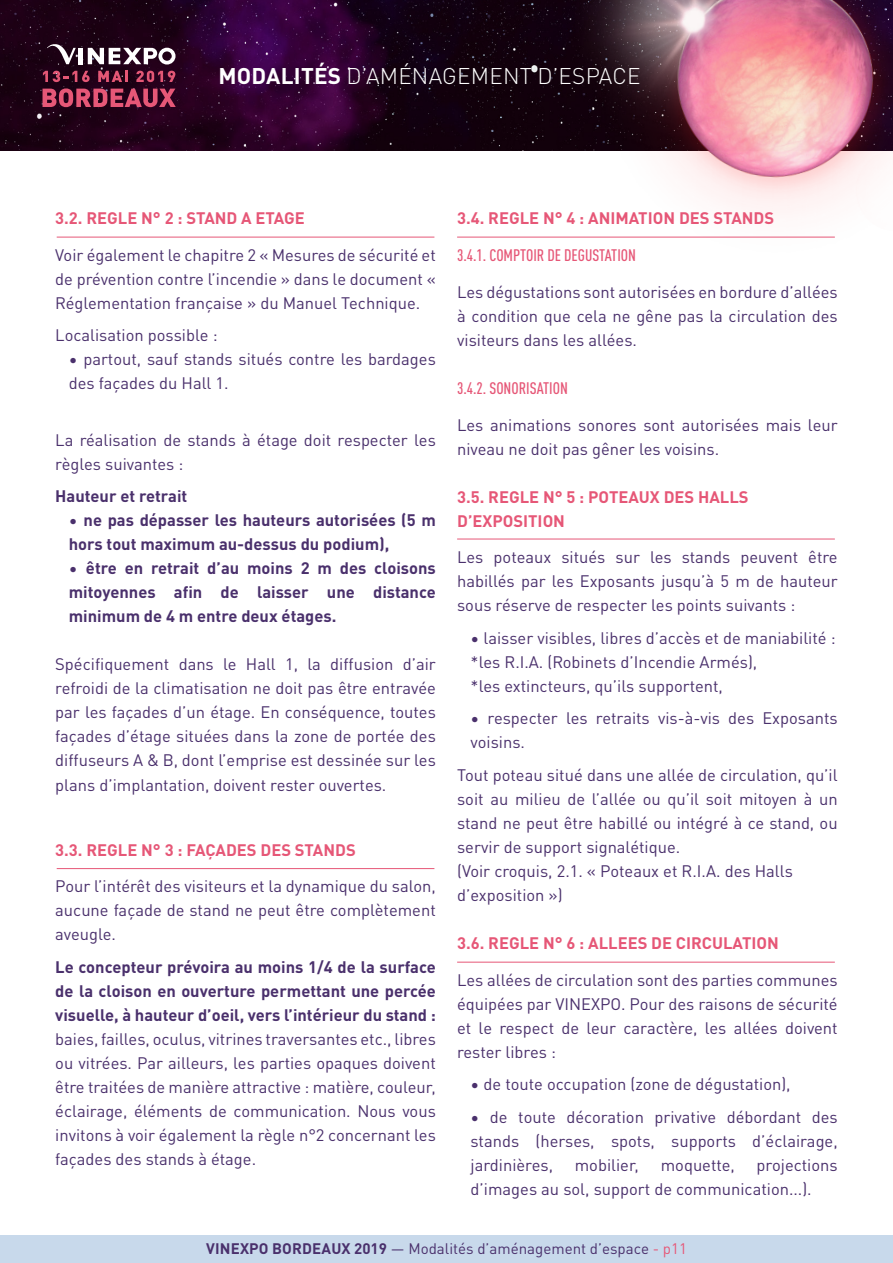
<style>
.page{position:relative;width:893px;height:1263px;background:#fff}
.page>*{position:absolute;margin:0;border:0;box-sizing:border-box;transform-origin:0 0}
.t1{font:300 22.5px "DINOT";letter-spacing:.01em;color:#fff}
.t2{font:16.5px/24px "DINOT";color:#4a306c;text-align:justify}
.t3{font:700 16.5px/24px "DINOT";color:#4a306c;text-align:justify}
.t4{font:700 16.5px/24px "DINOT";color:#e65777}
.t5{font:500 condensed 16.5px "DINOT";color:#e65777}
.t6{font:15.15px "DINOT";color:#4a306c}
.s1{font-weight:700}
.s2{font-weight:400}
.s3{color:#e65777}
</style>
<div class="page">
<div style="left:0;top:1235px;width:893px;height:28px;background:#c8d9eb"></div>
<img style="left:0;top:0;width:516px;height:150px">
<img style="left:516px;top:0;width:377px;height:237px">
<hr style="left:79px;top:48px;width:4px;height:16px;background:#fff">
<svg style="left:88px;top:48px;width:88px;height:17px"></svg>
<svg style="left:47px;top:43px;width:29px;height:21px"></svg>
<svg style="left:43px;top:88px;width:133px;height:19px"></svg>
<svg style="left:43px;top:71px;width:47px;height:11px"></svg>
<svg style="left:98px;top:71px;width:30px;height:11px"></svg>
<svg style="left:136px;top:71px;width:39px;height:11px"></svg>
<hr style="left:57px;top:237px;width:377px;height:1px;background:#e65777">
<hr style="left:457px;top:237px;width:378px;height:1px;background:#e65777">
<hr style="left:457px;top:539px;width:378px;height:1px;background:#e65777">
<hr style="left:457px;top:962px;width:378px;height:1px;background:#e65777">
<hr style="left:57px;top:868px;width:377px;height:1px;background:#e65777">
<h1 class="t1" style="left:218px;top:59px;width:424px"><span class="s1">MODALITÉS</span> D’AMÉNAGEMENT D’ESPACE</h1>
<p class="t4" style="left:55px;top:205px;width:251px">3.2. REGLE N° 2 : STAND A ETAGE</p>
<p class="t2" style="left:55px;top:241px;width:382px">Voir également le chapitre 2 « Mesures de sécurité et de prévention contre l’incendie » dans le document « Réglementation française » du Manuel Technique.</p>
<p class="t2" style="left:55px;top:322px;width:164px">Localisation possible :</p>
<p class="t2" style="left:69px;top:346px;width:369px">• partout, sauf stands situés contre les bardages des façades du Hall 1.</p>
<p class="t2" style="left:55px;top:426px;width:382px">La réalisation de stands à étage doit respecter les règles suivantes :</p>
<p class="t3" style="left:55px;top:483px;width:134px">Hauteur et retrait</p>
<p class="t3" style="left:69px;top:507px;width:369px"><span class="s2">•</span> ne pas dépasser les hauteurs autorisées (5 m hors tout maximum au-dessus du podium),</p>
<p class="t3" style="left:69px;top:555px;width:369px"><span class="s2">•</span> être en retrait d’au moins 2 m des cloisons mitoyennes afin de laisser une distance minimum de 4 m entre deux étages.</p>
<p class="t2" style="left:55px;top:651px;width:382px">Spécifiquement dans le Hall 1, la diffusion d’air refroidi de la climatisation ne doit pas être entravée par les façades d’un étage. En conséquence, toutes façades d’étage situées dans la zone de portée des diffuseurs A &amp; B, dont l’emprise est dessinée sur les plans d’implantation, doivent rester ouvertes.</p>
<p class="t4" style="left:55px;top:836px;width:302px">3.3. REGLE N° 3 : FAÇADES DES STANDS</p>
<p class="t2" style="left:55px;top:873px;width:382px">Pour l’intérêt des visiteurs et la dynamique du salon, aucune façade de stand ne peut être complètement aveugle.</p>
<p class="t3" style="left:55px;top:953px;width:382px">Le concepteur prévoira au moins 1/4 de la surface de la cloison en ouverture permettant une percée visuelle, à hauteur d’oeil, vers l’intérieur du stand :</p>
<p class="t2" style="left:55px;top:1025px;width:382px">baies, failles, oculus, vitrines traversantes etc., libres ou vitrées. Par ailleurs, les parties opaques doivent être traitées de manière attractive : matière, couleur, éclairage, éléments de communication. Nous vous invitons à voir également la règle n°2 concernant les façades des stands à étage.</p>
<p class="t4" style="left:457px;top:205px;width:319px">3.4. REGLE N° 4 : ANIMATION DES STANDS</p>
<p class="t5" style="left:457px;top:243px;width:180px">3.4.1. COMPTOIR DE DEGUSTATION</p>
<p class="t2" style="left:457px;top:278px;width:382px">Les dégustations sont autorisées en bordure d’allées à condition que cela ne gêne pas la circulation des visiteurs dans les allées.</p>
<p class="t5" style="left:457px;top:376px;width:112px">3.4.2. SONORISATION</p>
<p class="t2" style="left:457px;top:411px;width:382px">Les animations sonores sont autorisées mais leur niveau ne doit pas gêner les voisins.</p>
<p class="t4" style="left:457px;top:483px;width:293px">3.5. REGLE N° 5 : POTEAUX DES HALLS<br>D’EXPOSITION</p>
<p class="t2" style="left:457px;top:544px;width:382px">Les poteaux situés sur les stands peuvent être habillés par les Exposants jusqu’à 5 m de hauteur sous réserve de respecter les points suivants :</p>
<p class="t2" style="left:471px;top:624px;width:366px;text-align:left">• laisser visibles, libres d’accès et de maniabilité : *les R.I.A. (Robinets d’Incendie Armés),<br>*les extincteurs, qu’ils supportent,</p>
<p class="t2" style="left:471px;top:705px;width:369px">• respecter les retraits vis-à-vis des Exposants voisins.</p>
<p class="t2" style="left:457px;top:761px;width:382px;text-align:left">Tout poteau situé dans une allée de circulation, qu’il soit au milieu de l’allée ou qu’il soit mitoyen à un stand ne peut être habillé ou intégré à ce stand, ou servir de support signalétique.<br>(Voir croquis, 2.1. « Poteaux et R.I.A. des Halls d’exposition »)</p>
<p class="t4" style="left:457px;top:929px;width:323px">3.6. REGLE N° 6 : ALLEES DE CIRCULATION</p>
<p class="t2" style="left:457px;top:966px;width:382px">Les allées de circulation sont des parties communes équipées par VINEXPO. Pour des raisons de sécurité et le respect de leur caractère, les allées doivent rester libres :</p>
<p class="t2" style="left:471px;top:1071px;width:322px">• de toute occupation (zone de dégustation),</p>
<p class="t2" style="left:471px;top:1103px;width:369px">• de toute décoration privative débordant des stands (herses, spots, supports d’éclairage, jardinières,</p>
<p class="t2" style="left:471px;top:1151px;width:369px;text-indent:286px">projections d’images au sol, support de communication...).</p>
<p class="t2" style="left:575px;top:1151px;width:66px">mobilier,</p>
<p class="t2" style="left:661px;top:1151px;width:76px">moquette,</p>
<p class="t6" style="left:206px;top:1236px;width:482px"><span class="s1">VINEXPO BORDEAUX 2019</span> — Modalités d’aménagement d’espace <span class="s3">- p11</span></p>
</div>
